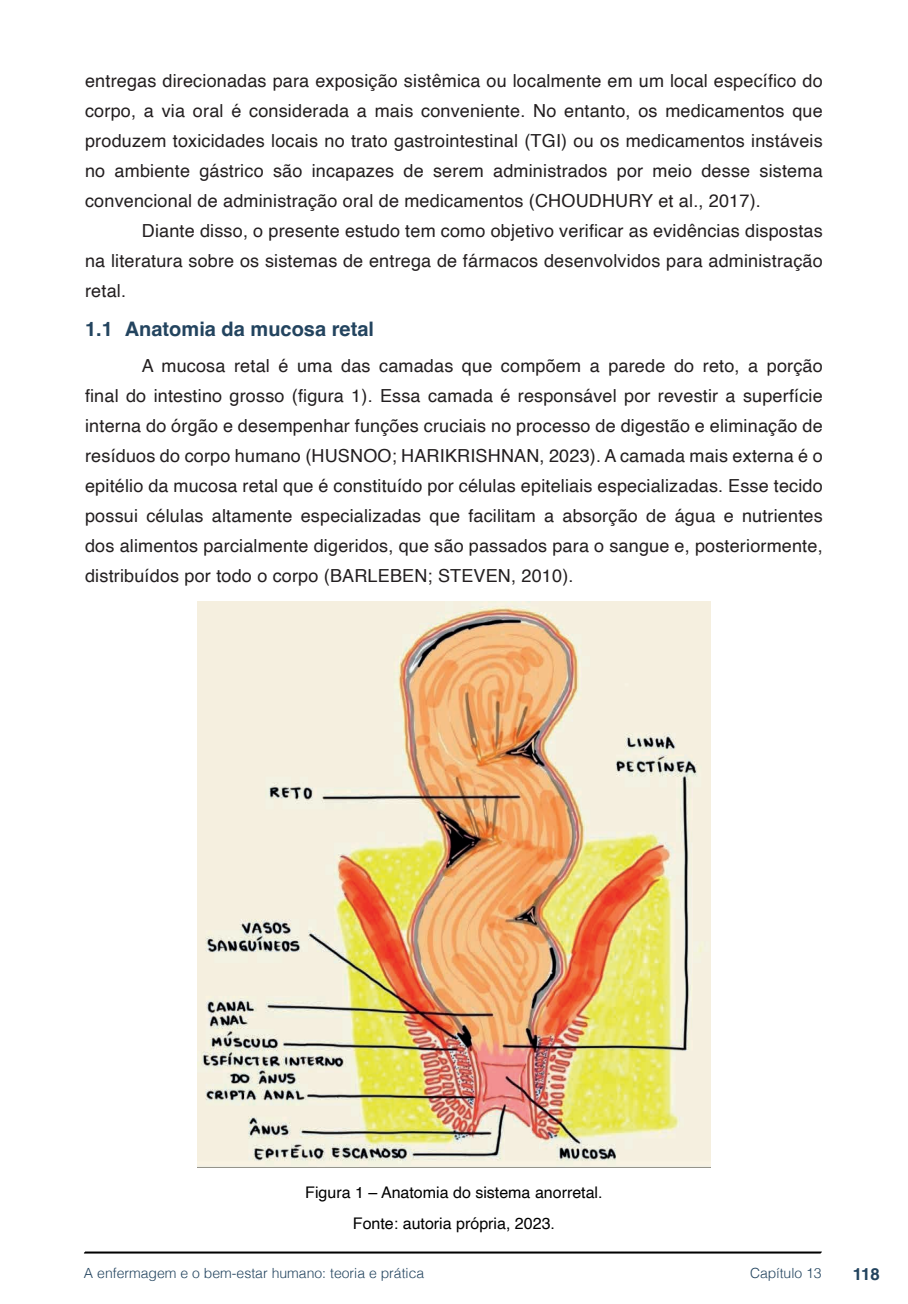
<style>
.page{position:relative;width:908px;height:1304px;background:#fff}
.page>*{position:absolute;margin:0;border:0;box-sizing:border-box;transform-origin:0 0}
.t1{font:700 20px "Helvetica";color:#23445f}
.t2{font:18px/30px "Helvetica";letter-spacing:.01em;color:#231f20;text-align:justify}
.t3{font:700 16.8px "Helvetica";color:#23445f}
.t4{font:16px/30.6px "Helvetica";color:#000;text-align:center}
.t5{font:300 14px "Helvetica";color:#23445f}
</style>
<div class="page">
<svg style="left:84px;top:1251px;width:737px;height:3px;background:#515151"></svg>
<img style="left:198px;top:602px;width:511px;height:566px">
<p class="t2" style="left:85px;top:66px;width:738px">entregas direcionadas para exposição sistêmica ou localmente em um local específico do corpo, a via oral é considerada a mais conveniente. No entanto, os medicamentos que produzem toxicidades locais no trato gastrointestinal (TGI) ou os medicamentos instáveis no ambiente gástrico são incapazes de serem administrados por meio desse sistema convencional de administração oral de medicamentos (CHOUDHURY et al., 2017).</p>
<p class="t2" style="left:85px;top:216px;width:738px;text-indent:57px">Diante disso, o presente estudo tem como objetivo verificar as evidências dispostas na literatura sobre os sistemas de entrega de fármacos desenvolvidos para administração retal.</p>
<p class="t1" style="left:85px;top:317px;width:290px">1.1 Anatomia da mucosa retal</p>
<p class="t2" style="left:85px;top:351px;width:738px;text-indent:57px">A mucosa retal é uma das camadas que compõem a parede do reto, a porção final do intestino grosso (figura 1). Essa camada é responsável por revestir a superfície interna do órgão e desempenhar funções cruciais no processo de digestão e eliminação de resíduos do corpo humano (HUSNOO; HARIKRISHNAN, 2023). A camada mais externa é o epitélio da mucosa retal que é constituído por células epiteliais especializadas. Esse tecido possui células altamente especializadas que facilitam a absorção de água e nutrientes dos alimentos parcialmente digeridos, que são passados para o sangue e, posteriormente, distribuídos por todo o corpo (BARLEBEN; STEVEN, 2010).</p>
<p class="t4" style="left:305px;top:1178px;width:299px">Figura 1 – Anatomia do sistema anorretal.<br>Fonte: autoria própria, 2023.</p>
<p class="t5" style="left:84px;top:1261px;width:342px">A enfermagem e o bem-estar humano: teoria e prática</p>
<p class="t5" style="left:749px;top:1261px;width:73px">Capítulo 13</p>
<p class="t3" style="left:852px;top:1264px;width:29px">118</p>
</div>
